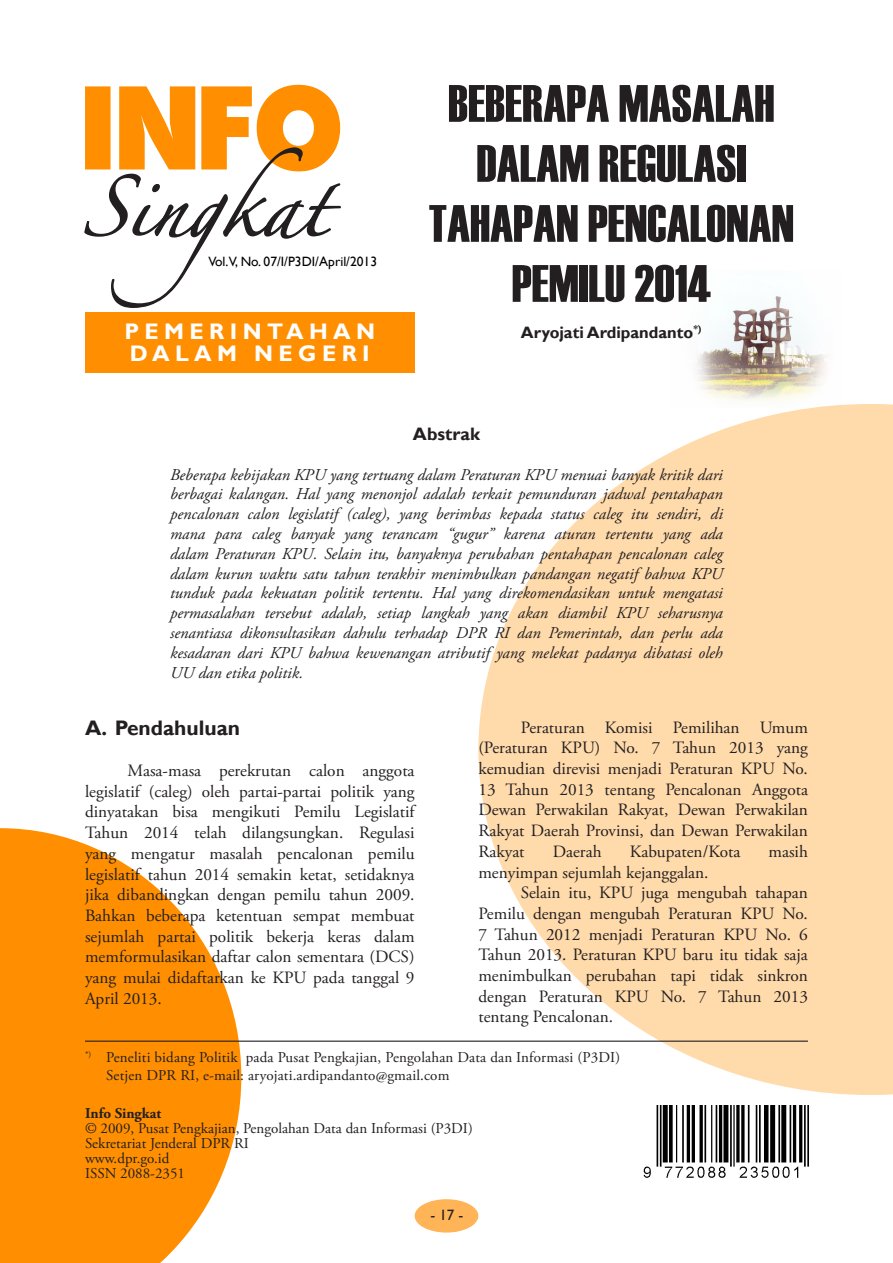
<style>
.page{position:relative;width:893px;height:1263px;background:#fff}
.page>*{position:absolute;margin:0;border:0;box-sizing:border-box;transform-origin:0 0}
.Judul_Utama{font:52.5px/60px "Haettenschweiler";color:#231f20;text-align:center}
.Nama_Bidang{font:700 22.5px/22.5px "Gill Sans";letter-spacing:.24em;color:#fff}
.Sub_Judul_Naskah{font:700 21px "Gill Sans";color:#231f20}
.Judul_Abstract{font:700 18px "Gill Sans";color:#231f20}
.Naskah{font:17.25px/20.7px "Adobe Garamond Pro";color:#231f20;text-align:justify}
.Abstract{font:italic 16.5px/19.8px "Adobe Garamond Pro";color:#231f20;text-align:justify}
.Nama_Penulis{font:700 16.5px "Gill Sans";color:#231f20}
.Catatan_Kaki{font:15px/18px "Adobe Garamond Pro";letter-spacing:.005em;color:#231f20}
.Catatan_Kaki-2{font:700 15px "Adobe Garamond Pro";color:#231f20}
.t1{font:15px "Gill Sans";color:#231f20}
.Volume{font:13.5px "Gill Sans";color:#000}
</style>
<div class="page">
<div style="left:415px;top:1199px;width:63px;height:33px;background:#ffb557;border-radius:50%"></div>
<img style="left:696px;top:296px;width:131px;height:105px">
<svg style="left:478px;top:404px;width:415px;height:691px;fill:#ffdaab"></svg>
<svg style="left:0;top:828px;width:241px;height:435px;fill:#ff8f00"></svg>
<div style="left:85px;top:312px;width:330px;height:61px;background:#ff8f00"></div>
<img style="left:643px;top:1105px;width:166px;height:73px">
<hr style="left:85px;top:1040px;width:723px;height:2px;background:#231f20">
<svg style="left:84px;top:85px;width:257px;height:223px"></svg>
<p class="Volume" style="left:208px;top:254px;width:170px">Vol.V, No. 07/I/P3DI/April/2013</p>
<p class="Nama_Bidang" style="left:124px;top:321px;width:252px">PEMERINTAHAN<br>DALAM NEGERI</p>
<p class="Judul_Utama" style="left:429px;top:74px;width:367px">BEBERAPA MASALAH<br>DALAM REGULASI<br>TAHAPAN PENCALONAN<br>PEMILU 2014</p>
<p class="Nama_Penulis" style="left:521px;top:322px;width:182px">Aryojati Ardipandanto<sup>*)</sup></p>
<p class="Judul_Abstract" style="left:413px;top:423px;width:69px">Abstrak</p>
<p class="Abstract" style="left:170px;top:465px;width:554px">Beberapa kebijakan KPU yang tertuang dalam Peraturan KPU menuai banyak kritik dari berbagai kalangan. Hal yang menonjol adalah terkait pemunduran jadwal pentahapan pencalonan calon legislatif (caleg), yang berimbas kepada status caleg itu sendiri, di mana para caleg banyak yang terancam “gugur” karena aturan tertentu yang ada dalam Peraturan KPU. Selain itu, banyaknya perubahan pentahapan pencalonan caleg dalam kurun waktu satu tahun terakhir menimbulkan pandangan negatif bahwa KPU tunduk pada kekuatan politik tertentu. Hal yang direkomendasikan untuk mengatasi permasalahan tersebut adalah, setiap langkah yang akan diambil KPU seharusnya senantiasa dikonsultasikan dahulu terhadap DPR RI dan Pemerintah, dan perlu ada kesadaran dari KPU bahwa kewenangan atributif yang melekat padanya dibatasi oleh UU dan etika politik.</p>
<p class="Sub_Judul_Naskah" style="left:85px;top:715px;width:157px">A. Pendahuluan</p>
<p class="Naskah" style="left:85px;top:761px;width:331px;text-indent:43px">Masa-masa perekrutan calon anggota legislatif (caleg) oleh partai-partai politik yang dinyatakan bisa mengikuti Pemilu Legislatif Tahun 2014 telah dilangsungkan. Regulasi yang mengatur masalah pencalonan pemilu legislatif tahun 2014 semakin ketat, setidaknya jika dibandingkan dengan pemilu tahun 2009.<br>Bahkan beberapa ketentuan sempat membuat sejumlah partai politik bekerja keras dalam memformulasikan daftar calon sementara (DCS) yang mulai didaftarkan ke KPU pada tanggal 9<br>April 2013.</p>
<p class="Naskah" style="left:478px;top:717px;width:331px;text-indent:43px">Peraturan Komisi Pemilihan Umum (Peraturan KPU) No. 7 Tahun 2013 yang kemudian direvisi menjadi Peraturan KPU No.<br>13 Tahun 2013 tentang Pencalonan Anggota Dewan Perwakilan Rakyat, Dewan Perwakilan Rakyat Daerah Provinsi, dan Dewan Perwakilan Rakyat</p>
<p class="Naskah" style="left:553px;top:842px;width:50px">Daerah</p>
<p class="Naskah" style="left:630px;top:842px;width:112px">Kabupaten/Kota</p>
<p class="Naskah" style="left:768px;top:842px;width:41px">masih</p>
<p class="Naskah" style="left:478px;top:862px;width:232px">menyimpan sejumlah kejanggalan.</p>
<p class="Naskah" style="left:478px;top:883px;width:331px;text-indent:43px">Selain itu, KPU juga mengubah tahapan Pemilu dengan mengubah Peraturan KPU No.<br>7 Tahun 2012 menjadi Peraturan KPU No. 6<br>Tahun 2013. Peraturan KPU baru itu tidak saja menimbulkan perubahan tapi tidak sinkron dengan Peraturan KPU No. 7 Tahun 2013 tentang Pencalonan.</p>
<p class="Catatan_Kaki" style="left:106px;top:1049px;width:515px;text-indent:-21px"><sup>*)</sup> Peneliti bidang Politik pada Pusat Pengkajian, Pengolahan Data dan Informasi (P3DI)<br>Setjen DPR RI, e-mail: aryojati.ardipandanto@gmail.com</p>
<p class="Catatan_Kaki-2" style="left:85px;top:1104px;width:78px">Info Singkat</p>
<p class="Catatan_Kaki" style="left:85px;top:1120px;width:389px">© 2009, Pusat Pengkajian, Pengolahan Data dan Informasi (P3DI)</p>
<p class="Catatan_Kaki" style="left:85px;top:1135px;width:165px">Sekretariat Jenderal DPR RI</p>
<p class="Catatan_Kaki" style="left:85px;top:1150px;width:86px">www.dpr.go.id</p>
<p class="Catatan_Kaki" style="left:85px;top:1165px;width:102px">ISSN 2088-2351</p>
<p class="t1" style="left:430px;top:1206px;width:35px">- 17 -</p>
</div>
